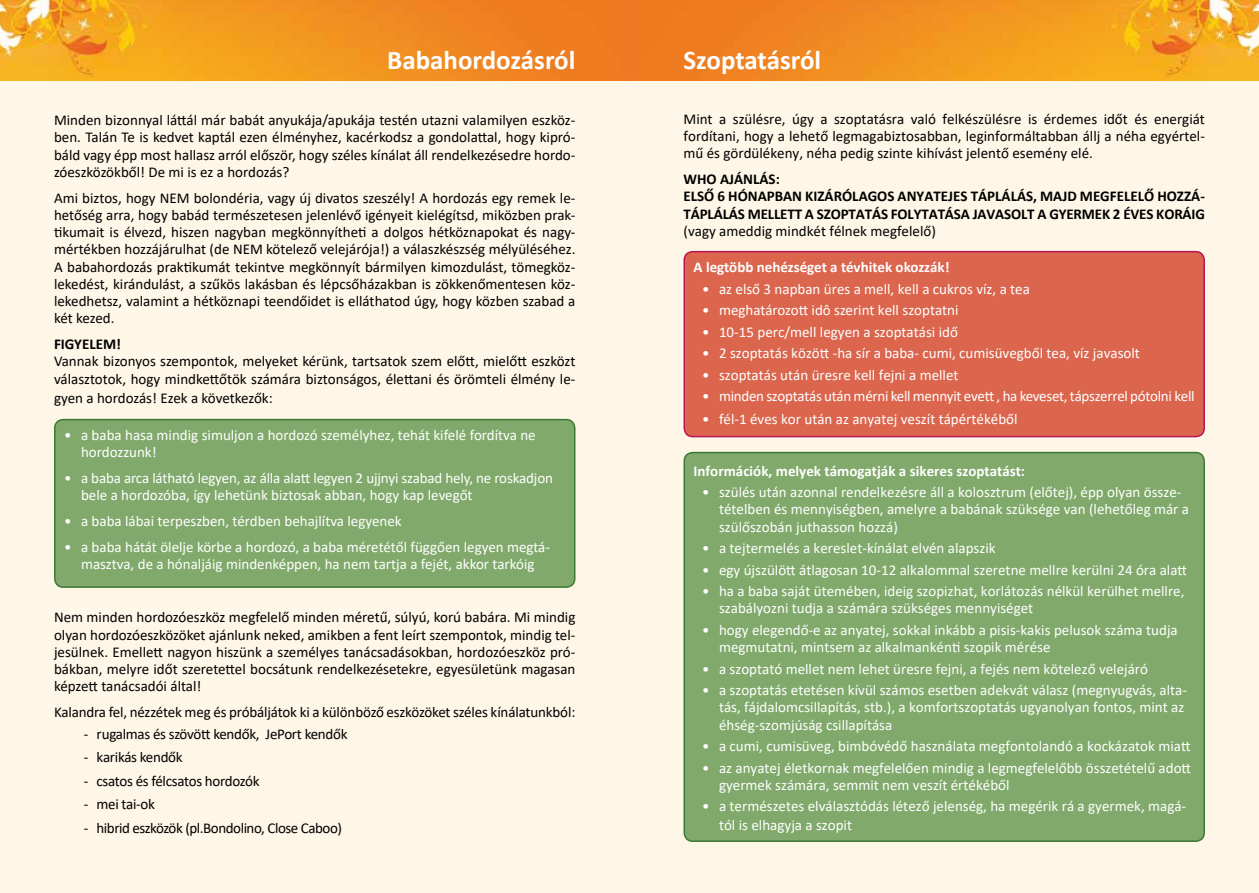
<style>
.page{position:relative;width:1259px;height:893px;background:#fff}
.page>*{position:absolute;margin:0;border:0;box-sizing:border-box;transform-origin:0 0}
.t1{font:700 27px "Calibri";color:#fff}
.t2{font:15px/17.2px "Calibri";letter-spacing:-.005em;color:#000;text-align:justify}
.t3{font:15px/17.2px "Calibri";color:#fff}
.t4{font:700 15px/17.2px "Calibri";color:#000}
.t5{font:700 15px "Calibri";color:#fff}
.t6{font:15px "Calibri";letter-spacing:-.02em;color:#fff}
.t7{font:15px "Calibri";letter-spacing:-.03em;color:#000}
</style>
<div class="page">
<div style="left:0;top:81px;width:1259px;height:812px;background:#fef7e8"></div>
<img style="left:0;top:0;width:1259px;height:81px">
<div style="left:684px;top:252px;width:520px;height:185px;background:#db654d;border-radius:9px"></div>
<div style="left:683px;top:251px;width:522px;height:186px;border:2px solid #b61653;border-radius:9px"></div>
<div style="left:684px;top:453px;width:520px;height:388px;background:#80a96b;border-radius:9px"></div>
<div style="left:683px;top:452px;width:522px;height:390px;border:2px solid #3e7836;border-radius:9px"></div>
<div style="left:55px;top:420px;width:520px;height:167px;background:#80a96b;border-radius:9px"></div>
<div style="left:54px;top:419px;width:521px;height:169px;border:2px solid #3e7836;border-radius:9px"></div>
<h1 class="t1" style="left:387px;top:41px;width:190px">Babahordozásról</h1>
<h1 class="t1" style="left:683px;top:41px;width:139px">Szoptatásról</h1>
<p class="t2" style="left:54px;top:111px;width:523px">Minden bizonnyal láttál már babát anyukája/apukája testén utazni valamilyen eszköz&shy;ben. Talán Te is kedvet kaptál ezen élményhez, kacérkodsz a gondolattal, hogy kipró&shy;báld vagy épp most hallasz arról először, hogy széles kínálat áll rendelkezésedre hordo&shy;zóeszközökből! De mi is ez a hordozás?</p>
<p class="t2" style="left:54px;top:189px;width:523px">Ami biztos, hogy NEM bolondéria, vagy új divatos szeszély! A hordozás egy remek le&shy;hetőség arra, hogy babád természetesen jelenlévő igényeit kielégítsd, miközben prak&shy;tikumait is élvezd, hiszen nagyban megkönnyítheti a dolgos hétköznapokat és nagy&shy;mértékben hozzájárulhat (de NEM kötelező velejárója!) a válaszkészség mélyüléséhez.<br>A babahordozás praktikumát tekintve megkönnyít bármilyen kimozdulást, tömegköz&shy;lekedést, kirándulást, a szűkös lakásban és lépcsőházakban is zökkenőmentesen köz&shy;lekedhetsz, valamint a hétköznapi teendőidet is elláthatod úgy, hogy közben szabad a két kezed.</p>
<p class="t4" style="left:54px;top:335px;width:69px">FIGYELEM!</p>
<p class="t2" style="left:54px;top:352px;width:523px">Vannak bizonyos szempontok, melyeket kérünk, tartsatok szem előtt, mielőtt eszközt választotok, hogy mindkettőtök számára biztonságos, élettani és örömteli élmény le-</p>
<p class="t2" style="left:54px;top:388px;width:220px">gyen a hordozás! Ezek a következők:</p>
<p class="t3" style="left:81px;top:426px;width:456px;text-indent:-17px">• a baba hasa mindig simuljon a hordozó személyhez, tehát kifelé fordítva ne hordozzunk!</p>
<p class="t3" style="left:81px;top:469px;width:473px;text-indent:-17px">• a baba arca látható legyen, az álla alatt legyen 2 ujjnyi szabad hely, ne roskadjon bele a hordozóba, így lehetünk biztosak abban, hogy kap levegőt</p>
<p class="t3" style="left:64px;top:512px;width:339px">• a baba lábai terpeszben, térdben behajlítva legyenek</p>
<p class="t3" style="left:64px;top:538px;width:487px;text-align:center">• a baba hátát ölelje körbe a hordozó, a baba méretétől függően legyen megtá&shy;masztva, de a hónaljáig mindenképpen, ha nem tartja a fejét, akkor tarkóig</p>
<p class="t2" style="left:54px;top:608px;width:523px">Nem minden hordozóeszköz megfelelő minden méretű, súlyú, korú babára. Mi mindig olyan hordozóeszközöket ajánlunk neked, amikben a fent leírt szempontok, mindig tel&shy;jesülnek. Emellett nagyon hiszünk a személyes tanácsadásokban, hordozóeszköz pró&shy;bákban, melyre időt szeretettel bocsátunk rendelkezésetekre, egyesületünk magasan képzett tanácsadói által!</p>
<p class="t2" style="left:54px;top:703px;width:523px">Kalandra fel, nézzétek meg és próbáljátok ki a különböző eszközöket széles kínálatunkból:</p>
<p class="t2" style="left:84px;top:724px;width:265px">- rugalmas és szövött kendők, JePort kendők</p>
<p class="t2" style="left:84px;top:748px;width:100px">- karikás kendők</p>
<p class="t2" style="left:84px;top:772px;width:177px">- csatos és félcsatos hordozók</p>
<p class="t2" style="left:84px;top:795px;width:73px">- mei tai-ok</p>
<p class="t7" style="left:84px;top:818px;width:260px">- hibrid eszközök (pl.Bondolino, Close Caboo)</p>
<p class="t2" style="left:683px;top:110px;width:523px">Mint a szülésre, úgy a szoptatásra való felkészülésre is érdemes időt és energiát fordítani, hogy a lehető legmagabiztosabban, leginformáltabban állj a néha egyértel&shy;mű és gördülékeny, néha pedig szinte kihívást jelentő esemény elé.</p>
<p class="t4" style="left:683px;top:170px;width:523px">WHO AJÁNLÁS:<br>ELSŐ 6 HÓNAPBAN KIZÁRÓLAGOS ANYATEJES TÁPLÁLÁS, MAJD MEGFELELŐ HOZZÁ-<br>TÁPLÁLÁS MELLETT A SZOPTATÁS FOLYTATÁSA JAVASOLT A GYERMEK 2 ÉVES KORÁIG</p>
<p class="t2" style="left:683px;top:222px;width:254px">(vagy ameddig mindkét félnek megfelelő)</p>
<p class="t5" style="left:693px;top:257px;width:257px">A legtöbb nehézséget a tévhitek okozzák!</p>
<p class="t3" style="left:702px;top:280px;width:329px">• az első 3 napban üres a mell, kell a cukros víz, a tea</p>
<p class="t3" style="left:702px;top:301px;width:258px">• meghatározott idô szerint kell szoptatni</p>
<p class="t3" style="left:702px;top:323px;width:257px">• 10-15 perc/mell legyen a szoptatási idő</p>
<p class="t3" style="left:702px;top:344px;width:439px">• 2 szoptatás között -ha sír a baba- cumi, cumisüvegből tea, víz javasolt</p>
<p class="t3" style="left:702px;top:366px;width:258px">• szoptatás után üresre kell fejni a mellet</p>
<p class="t6" style="left:702px;top:386px;width:494px">• minden szoptatás után mérni kell mennyit evett , ha keveset, tápszerrel pótolni kell</p>
<p class="t3" style="left:702px;top:410px;width:317px">• fél-1 éves kor után az anyatej veszít tápértékéből</p>
<p class="t5" style="left:693px;top:460px;width:333px">Információk, melyek támogatják a sikeres szoptatást:</p>
<p class="t3" style="left:719px;top:483px;width:471px;text-indent:-17px">• szülés után azonnal rendelkezésre áll a kolosztrum (előtej), épp olyan össze&shy;tételben és mennyiségben, amelyre a babának szüksége van (lehetőleg már a szülőszobán juthasson hozzá)</p>
<p class="t3" style="left:702px;top:539px;width:295px">• a tejtermelés a kereslet-kínálat elvén alapszik</p>
<p class="t3" style="left:702px;top:561px;width:486px">• egy újszülött átlagosan 10-12 alkalommal szeretne mellre kerülni 24 óra alatt</p>
<p class="t3" style="left:719px;top:582px;width:467px;text-indent:-17px">• ha a baba saját ütemében, ideig szopizhat, korlátozás nélkül kerülhet mellre, szabályozni tudja a számára szükséges mennyiséget</p>
<p class="t3" style="left:719px;top:621px;width:460px;text-indent:-17px">• hogy elegendő-e az anyatej, sokkal inkább a pisis-kakis pelusok száma tudja megmutatni, mintsem az alkalmankénti szopik mérése</p>
<p class="t3" style="left:702px;top:660px;width:447px">• a szoptató mellet nem lehet üresre fejni, a fejés nem kötelező velejáró</p>
<p class="t3" style="left:719px;top:681px;width:469px;text-indent:-17px">• a szoptatás etetésen kívül számos esetben adekvát válasz (megnyugvás, alta&shy;tás, fájdalomcsillapítás, stb.), a komfortszoptatás ugyanolyan fontos, mint az éhség-szomjúság csillapítása</p>
<p class="t3" style="left:702px;top:737px;width:490px">• a cumi, cumisüveg, bimbóvédő használata megfontolandó a kockázatok miatt</p>
<p class="t3" style="left:719px;top:759px;width:473px;text-indent:-17px">• az anyatej életkornak megfelelően mindig a legmegfelelőbb összetételű adott gyermek számára, semmit nem veszít értékéből</p>
<p class="t3" style="left:719px;top:797px;width:468px;line-height:18.9px;text-indent:-17px">• a természetes elválasztódás létező jelenség, ha megérik rá a gyermek, magá&shy;tól is elhagyja a szopit</p>
</div>
